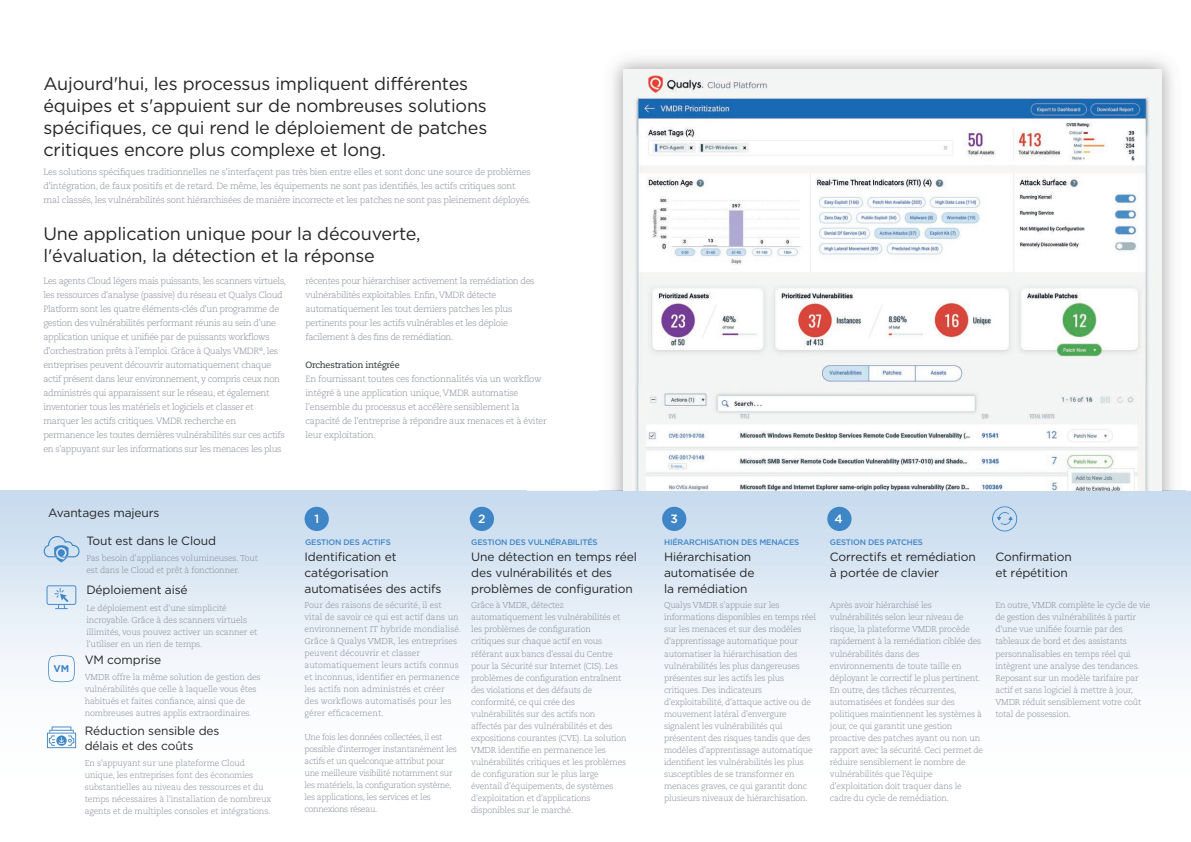
<style>
.page{position:relative;width:1191px;height:842px;background:#fff}
.page>*{position:absolute;margin:0;border:0;box-sizing:border-box;transform-origin:0 0}
.t1{font:18px/22px "Gotham";letter-spacing:-.01em;color:#242524}
.t2{font:12px/16px "Gotham";letter-spacing:-.01em;color:#242524}
.t3{font:500 12px "Gotham";color:#fff}
.t4{font:700 9.8px "Gotham";color:#3f86c7}
.t5{font:300 9px/14px "Caecilia LT Pro 45";letter-spacing:-.04em;color:#878d99}
.t6{font:9px "Caecilia LT Pro 55 Roman";letter-spacing:-.025em;color:#282c2e}
.t7{font:300 8.5px/12px "Caecilia LT Pro 45";letter-spacing:-.025em;color:#878d99}
.t8{font:300 8.5px/12px "Caecilia LT Pro 45";color:#878d99}
.t9{font:500 8px "Gotham";letter-spacing:-.025em;color:#3f86c7}
</style>
<div class="page">
<img style="left:0;top:491px;width:1191px;height:258px">
<svg style="left:44px;top:536px;width:36px;height:26px"></svg>
<svg style="left:47px;top:585px;width:29px;height:24px"></svg>
<svg style="left:47px;top:726px;width:29px;height:22px"></svg>
<div style="left:304px;top:507px;width:25px;height:24px;background:#3f86c7;border-radius:50%"></div>
<div style="left:470px;top:507px;width:24px;height:24px;background:#3f86c7;border-radius:50%"></div>
<svg style="left:48px;top:655px;width:27px;height:27px"></svg>
<div style="left:662px;top:507px;width:24px;height:24px;background:#3f86c7;border-radius:50%"></div>
<div style="left:827px;top:507px;width:24px;height:24px;background:#3f86c7;border-radius:50%"></div>
<svg style="left:992px;top:506px;width:25px;height:25px"></svg>
<img style="left:997px;top:512px;width:15px;height:13px">
<img style="left:600px;top:58px;width:585px;height:433px">
<img style="left:600px;top:491px;width:585px;height:1px">
<img style="left:623px;top:69px;width:538px;height:422px">
<h1 class="t1" style="left:43px;top:72px;width:445px">Aujourd'hui, les processus impliquent différentes équipes et s'appuient sur de nombreuses solutions spécifiques, ce qui rend le déploiement de patches critiques encore plus complexe et long.</h1>
<p class="t5" style="left:43px;top:164px;width:489px">Les solutions spécifiques traditionnelles ne s'interfaçent pas très bien entre elles et sont donc une source de problèmes d'intégration, de faux positifs et de retard. De même, les équipements ne sont pas identifiés, les actifs critiques sont mal classés, les vulnérabilités sont hiérarchisées de manière incorrecte et les patches ne sont pas pleinement déployés.</p>
<h1 class="t1" style="left:43px;top:222px;width:379px">Une application unique pour la découverte, l'évaluation, la détection et la réponse</h1>
<p class="t5" style="left:43px;top:274px;width:244px">Les agents Cloud légers mais puissants, les scanners virtuels, les ressources d'analyse (passive) du réseau et Qualys Cloud Platform sont les quatre éléments-clés d'un programme de gestion des vulnérabilités performant réunis au sein d'une application unique et unifiée par de puissants workflows d'orchestration prêts à l'emploi. Grâce à Qualys VMDR<sup>®</sup>, les entreprises peuvent découvrir automatiquement chaque actif présent dans leur environnement, y compris ceux non administrés qui apparaissent sur le réseau, et également inventorier tous les matériels et logiciels et classer et marquer les actifs critiques. VMDR recherche en permanence les toutes dernières vulnérabilités sur ces actifs en s'appuyant sur les informations sur les menaces les plus</p>
<p class="t5" style="left:305px;top:273px;width:230px">récentes pour hiérarchiser activement la remédiation des vulnérabilités exploitables. Enfin, VMDR détecte automatiquement les tout derniers patches les plus pertinents pour les actifs vulnérables et les déploie facilement à des fins de remédiation.</p>
<p class="t6" style="left:305px;top:358px;width:96px">Orchestration intégrée</p>
<p class="t5" style="left:305px;top:371px;width:243px">En fournissant toutes ces fonctionnalités via un workflow intégré à une application unique, VMDR automatise l'ensemble du processus et accélère sensiblement la capacité de l'entreprise à répondre aux menaces et à éviter leur exploitation.</p>
<h2 class="t2" style="left:48px;top:504px;width:113px">Avantages majeurs</h2>
<p class="t7" style="left:86px;top:552px;width:173px">Pas besoin d'appliances volumineuses. Tout est dans le Cloud et prêt à fonctionner.</p>
<h2 class="t2" style="left:86px;top:532px;width:131px">Tout est dans le Cloud</h2>
<h2 class="t2" style="left:86px;top:582px;width:103px">Déploiement aisé</h2>
<p class="t4" style="left:54px;top:663px;width:17px">VM</p>
<p class="t7" style="left:86px;top:601px;width:173px">Le déploiement est d'une simplicité incroyable. Grâce à des scanners virtuels illimités, vous pouvez activer un scanner et l'utiliser en un rien de temps.</p>
<h2 class="t2" style="left:85px;top:651px;width:78px">VM comprise</h2>
<p class="t7" style="left:85px;top:671px;width:177px">VMDR offre la même solution de gestion des vulnérabilités que celle à laquelle vous êtes habitués et faites confiance, ainsi que de nombreuses autres applis extraordinaires.</p>
<h2 class="t2" style="left:85px;top:723px;width:136px;line-height:14.4px">Réduction sensible des délais et des coûts</h2>
<p class="t7" style="left:85px;top:757px;width:188px">En s'appuyant sur une plateforme Cloud unique, les entreprises font des économies substantielles au niveau des ressources et du temps nécessaires à l'installation de nombreux agents et de multiples consoles et intégrations.</p>
<h2 class="t3" style="left:314px;top:511px;width:6px">1</h2>
<h2 class="t3" style="left:478px;top:511px;width:9px">2</h2>
<p class="t9" style="left:305px;top:537px;width:87px">GESTION DES ACTIFS</p>
<p class="t9" style="left:471px;top:536px;width:128px">GESTION DES VULNÉRABILITÉS</p>
<h2 class="t2" style="left:304px;top:549px;width:139px">Identification et catégorisation automatisées des actifs</h2>
<p class="t8" style="left:304px;top:599px;width:158px">Pour des raisons de sécurité, il est vital de savoir ce qui est actif dans un environnement IT hybride mondialisé.<br>Grâce à Qualys VMDR, les entreprises peuvent découvrir et classer automatiquement leurs actifs connus et inconnus, identifier en permanence les actifs non administrés et créer<br>des workflows automatisés pour les gérer efficacement.</p>
<p class="t7" style="left:304px;top:731px;width:154px">Une fois les données collectées, il est possible d'interroger instantanément les actifs et un quelconque attribut pour une meilleure visibilité notamment sur les matériels, la configuration système, les applications, les services et les connexions réseau.</p>
<h2 class="t2" style="left:471px;top:549px;width:167px">Une détection en temps réel des vulnérabilités et des problèmes de configuration</h2>
<p class="t7" style="left:471px;top:599px;width:157px">Grâce à VMDR, détectez automatiquement les vulnérabilités et les problèmes de configuration critiques sur chaque actif en vous référant aux bancs d'essai du Centre pour la Sécurité sur Internet (CIS). Les problèmes de configuration entraînent des violations et des défauts de conformité, ce qui crée des vulnérabilités sur des actifs non affectés par des vulnérabilités et des expositions courantes (CVE). La solution VMDR identifie en permanence les vulnérabilités critiques et les problèmes de configuration sur le plus large éventail d'équipements, de systèmes d'exploitation et d'applications disponibles sur le marché.</p>
<h2 class="t3" style="left:670px;top:511px;width:9px">3</h2>
<h2 class="t3" style="left:834px;top:511px;width:10px">4</h2>
<p class="t9" style="left:664px;top:536px;width:137px">HIÉRARCHISATION DES MENACES</p>
<p class="t9" style="left:830px;top:536px;width:95px">GESTION DES PATCHES</p>
<h2 class="t2" style="left:664px;top:549px;width:92px">Hiérarchisation automatisée de la remédiation</h2>
<p class="t7" style="left:664px;top:599px;width:153px">Qualys VMDR s'appuie sur les informations disponibles en temps réel sur les menaces et sur des modèles d'apprentissage automatique pour automatiser la hiérarchisation des vulnérabilités les plus dangereuses présentes sur les actifs les plus critiques. Des indicateurs d'exploitabilité, d'attaque active ou de mouvement latéral d'envergure signalent les vulnérabilités qui présentent des risques tandis que des modèles d'apprentissage automatique identifient les vulnérabilités les plus susceptibles de se transformer en menaces graves, ce qui garantit donc plusieurs niveaux de hiérarchisation.</p>
<h2 class="t2" style="left:830px;top:549px;width:147px">Correctifs et remédiation à portée de clavier</h2>
<p class="t7" style="left:830px;top:599px;width:155px">Après avoir hiérarchisé les vulnérabilités selon leur niveau de risque, la plateforme VMDR procède rapidement à la remédiation ciblée des vulnérabilités dans des environnements de toute taille en déployant le correctif le plus pertinent.<br>En outre, des tâches récurrentes, automatisées et fondées sur des politiques maintiennent les systèmes à jour, ce qui garantit une gestion proactive des patches ayant ou non un rapport avec la sécurité. Ceci permet de réduire sensiblement le nombre de vulnérabilités que l'équipe d'exploitation doit traquer dans le cadre du cycle de remédiation.</p>
<h2 class="t2" style="left:995px;top:549px;width:78px">Confirmation et répétition</h2>
<p class="t7" style="left:995px;top:599px;width:157px">En outre, VMDR complète le cycle de vie de gestion des vulnérabilités à partir d'une vue unifiée fournie par des tableaux de bord et des assistants personnalisables en temps réel qui intègrent une analyse des tendances.<br>Reposant sur un modèle tarifaire par actif et sans logiciel à mettre à jour, VMDR réduit sensiblement votre coût total de possession.</p>
</div>
